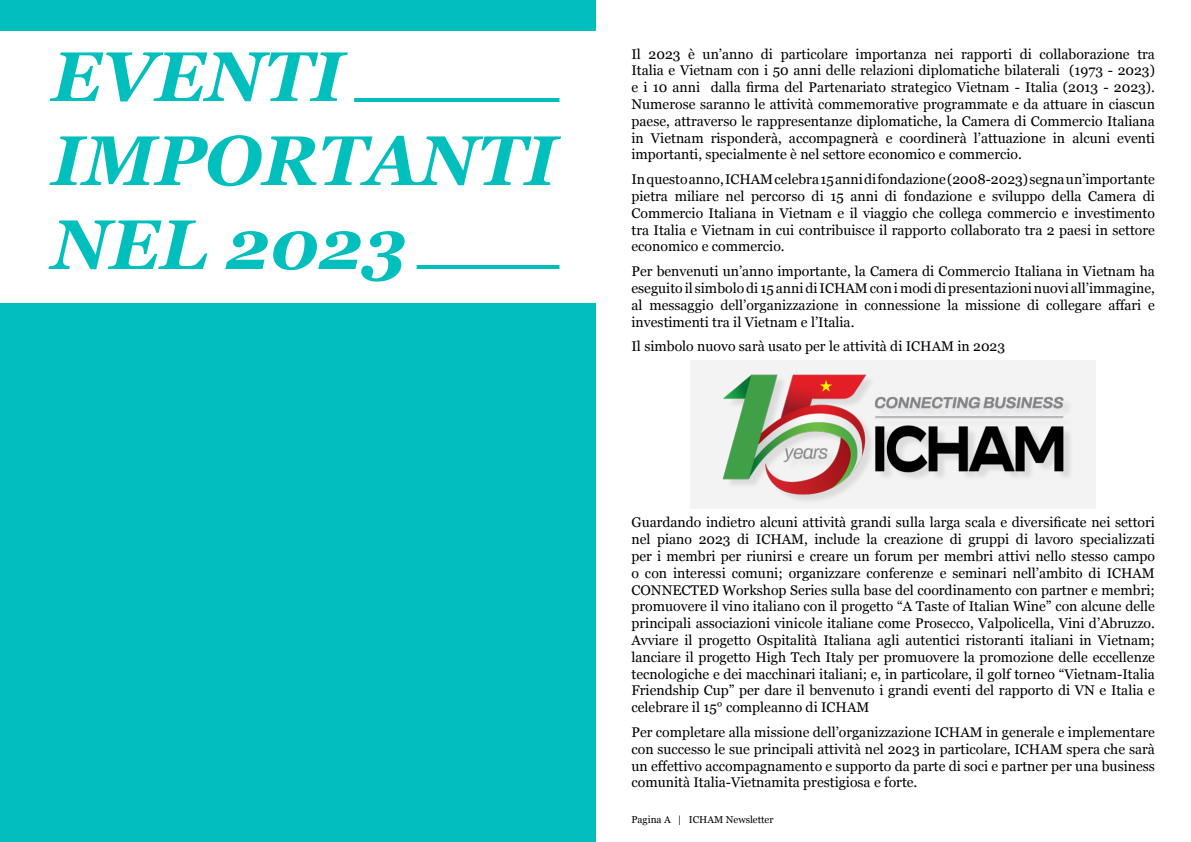
<style>
.page{position:relative;width:1191px;height:842px;background:#fff}
.page>*{position:absolute;margin:0;border:0;box-sizing:border-box;transform-origin:0 0}
.t1{font:italic 700 70px/84px "Georgia";color:#00bfbc}
.t2{font:14px/16.8px "Georgia";color:#000;text-align:justify}
.t3{font:10px "Georgia";color:#000}
</style>
<div class="page">
<div style="left:0;top:0;width:595px;height:842px;background:#00bfbc"></div>
<div style="left:0;top:31px;width:595px;height:272px;background:#fff"></div>
<hr style="left:416px;top:265px;width:143px;height:4px;background:#00bfbc">
<hr style="left:354px;top:98px;width:205px;height:4px;background:#00bfbc">
<div style="left:690px;top:360px;width:406px;height:149px;background:#f3f3f3"></div>
<div style="left:725px;top:376px;width:348px;height:128px;background:#000;opacity:.1"></div>
<img style="left:722px;top:374px;width:346px;height:127px">
<h1 class="t1" style="left:51px;top:31px;width:506px">EVENTI<br>IMPORTANTI<br>NEL 2023</h1>
<p class="t2" style="left:631px;top:45px;width:525px">Il 2023 è un’anno di particolare importanza nei rapporti di collaborazione tra Italia e Vietnam con i 50 anni delle relazioni diplomatiche bilaterali (1973 - 2023) e i 10 anni dalla firma del Partenariato strategico Vietnam - Italia (2013 - 2023).<br>Numerose saranno le attività commemorative programmate e da attuare in ciascun paese, attraverso le rappresentanze diplomatiche, la Camera di Commercio Italiana in Vietnam risponderà, accompagnerà e coordinerà l’attuazione in alcuni eventi importanti, specialmente è nel settore economico e commercio.</p>
<p class="t2" style="left:631px;top:170px;width:525px">In questo anno, ICHAM celebra 15 anni di fondazione (2008-2023) segna un’importante pietra miliare nel percorso di 15 anni di fondazione e sviluppo della Camera di Commercio Italiana in Vietnam e il viaggio che collega commercio e investimento tra Italia e Vietnam in cui contribuisce il rapporto collaborato tra 2 paesi in settore economico e commercio.</p>
<p class="t2" style="left:631px;top:262px;width:525px">Per benvenuti un’anno importante, la Camera di Commercio Italiana in Vietnam ha eseguito il simbolo di 15 anni di ICHAM con i modi di presentazioni nuovi all’immagine, al messaggio dell’organizzazione in connessione la missione di collegare affari e investimenti tra il Vietnam e l’Italia.</p>
<p class="t2" style="left:631px;top:338px;width:375px">Il simbolo nuovo sarà usato per le attività di ICHAM in 2023</p>
<p class="t2" style="left:631px;top:514px;width:525px">Guardando indietro alcuni attività grandi sulla larga scala e diversificate nei settori nel piano 2023 di ICHAM, include la creazione di gruppi di lavoro specializzati per i membri per riunirsi e creare un forum per membri attivi nello stesso campo o con interessi comuni; organizzare conferenze e seminari nell’ambito di ICHAM CONNECTED Workshop Series sulla base del coordinamento con partner e membri; promuovere il vino italiano con il progetto “A Taste of Italian Wine” con alcune delle principali associazioni vinicole italiane come Prosecco, Valpolicella, Vini d’Abruzzo.<br>Avviare il progetto Ospitalità Italiana agli autentici ristoranti italiani in Vietnam; lanciare il progetto High Tech Italy per promuovere la promozione delle eccellenze tecnologiche e dei macchinari italiani; e, in particolare, il golf torneo “Vietnam-Italia Friendship Cup” per dare il benvenuto i grandi eventi del rapporto di VN e Italia e celebrare il 15° compleanno di ICHAM</p>
<p class="t2" style="left:631px;top:723px;width:525px">Per completare alla missione dell’organizzazione ICHAM in generale e implementare con successo le sue principali attività nel 2023 in particolare, ICHAM spera che sarà un effettivo accompagnamento e supporto da parte di soci e partner per una business comunità Italia-Vietnamita prestigiosa e forte.</p>
<p class="t3" style="left:631px;top:812px;width:144px">Pagina A | ICHAM Newsletter</p>
</div>
